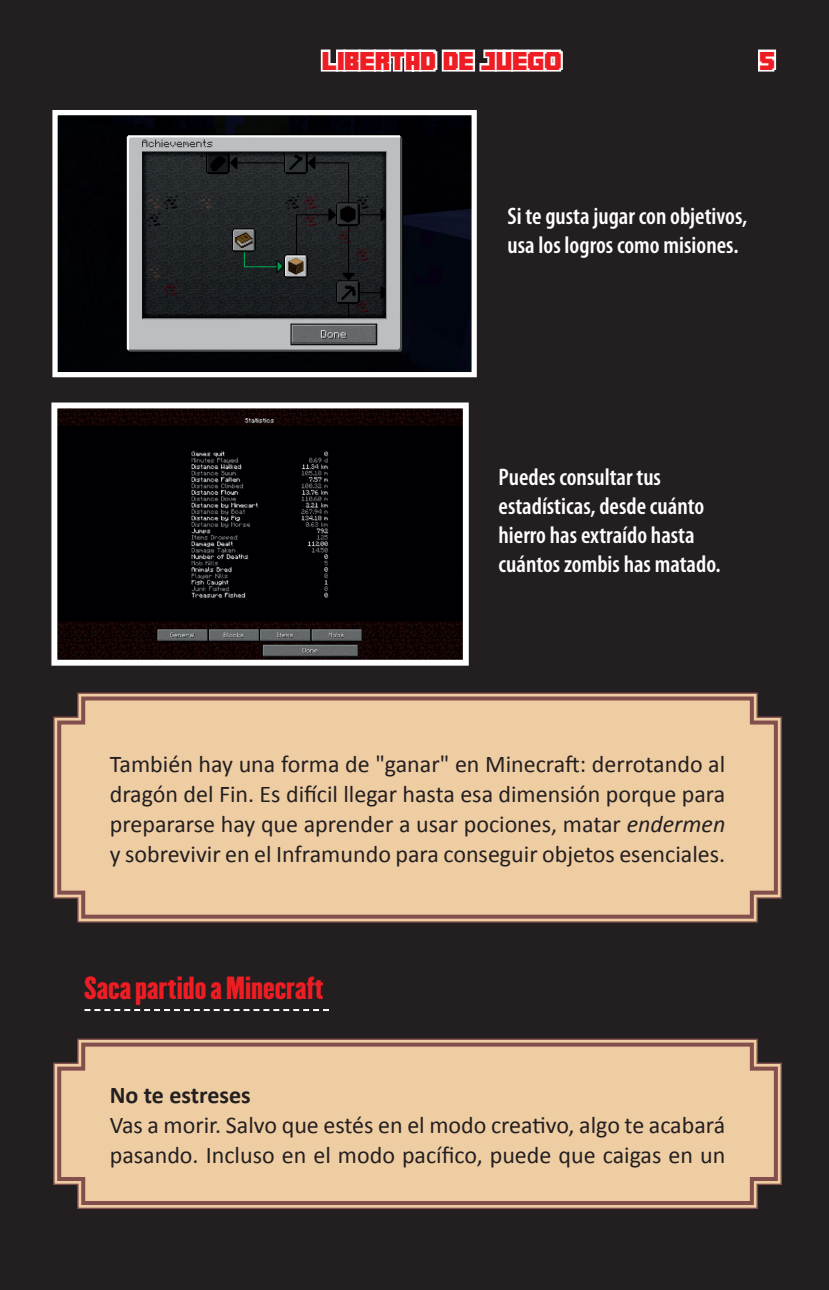
<style>
.page{position:relative;width:829px;height:1290px;background:#fff}
.page>*{position:absolute;margin:0;border:0;box-sizing:border-box;transform-origin:0 0}
.t1{font:28px "Champion HTF Lightweight";color:#ee1d23}
.t2{font:24px/30px "Calibri";color:#231f20;text-align:justify}
.t3{font:600 condensed 24px/28.8px "Myriad Pro";color:#fff}
.t4{font:700 24px "Calibri";color:#231f20}
.t5{font:18px "Mine Crafter 3";color:#ee1d23}
.s1{font-style:italic}
</style>
<div class="page">
<div style="left:0;top:0;width:829px;height:1289px;background:#231f20"></div>
<svg style="left:320px;top:49px;width:243px;height:23px"></svg>
<svg style="left:758px;top:49px;width:19px;height:23px"></svg>
<svg style="left:53px;top:692px;width:729px;height:231px"></svg>
<svg style="left:55px;top:694px;width:725px;height:226px"></svg>
<img style="left:58px;top:116px;width:413px;height:255px">
<div style="left:52px;top:110px;width:425px;height:267px;border:5px solid #fff"></div>
<img style="left:58px;top:409px;width:404px;height:249px">
<div style="left:51px;top:402px;width:418px;height:263px;border:6px solid #fff"></div>
<svg style="left:84px;top:1009px;width:245px;height:1px"></svg>
<svg style="left:53px;top:1038px;width:729px;height:171px"></svg>
<svg style="left:55px;top:1040px;width:725px;height:166px"></svg>
<p class="t5" style="left:323px;top:53px;width:241px">LIBERTAD DE JUEGO</p>
<p class="t5" style="left:760px;top:53px;width:17px">5</p>
<p class="t3" style="left:507px;top:201px;width:241px">Si te gusta jugar con objetivos, usa los logros como misiones.</p>
<p class="t3" style="left:498px;top:462px;width:224px">Puedes consultar tus estadísticas, desde cuánto hierro has extraído hasta cuántos zombis has matado.</p>
<p class="t2" style="left:110px;top:747px;width:617px">También hay una forma de "ganar" en Minecraft: derrotando al dragón del Fin. Es difícil llegar hasta esa dimensión porque para prepararse hay que aprender a usar pociones, matar <span class="s1">endermen </span>y sobrevivir en el Inframundo para conseguir objetos esenciales.</p>
<p class="t1" style="left:84px;top:968px;width:241px">Saca partido a Minecraft</p>
<p class="t4" style="left:110px;top:1079px;width:142px">No te estreses</p>
<p class="t2" style="left:110px;top:1108px;width:617px">Vas a morir. Salvo que estés en el modo creativo, algo te acabará pasando. Incluso en el modo pacífico, puede que caigas en un</p>
</div>
